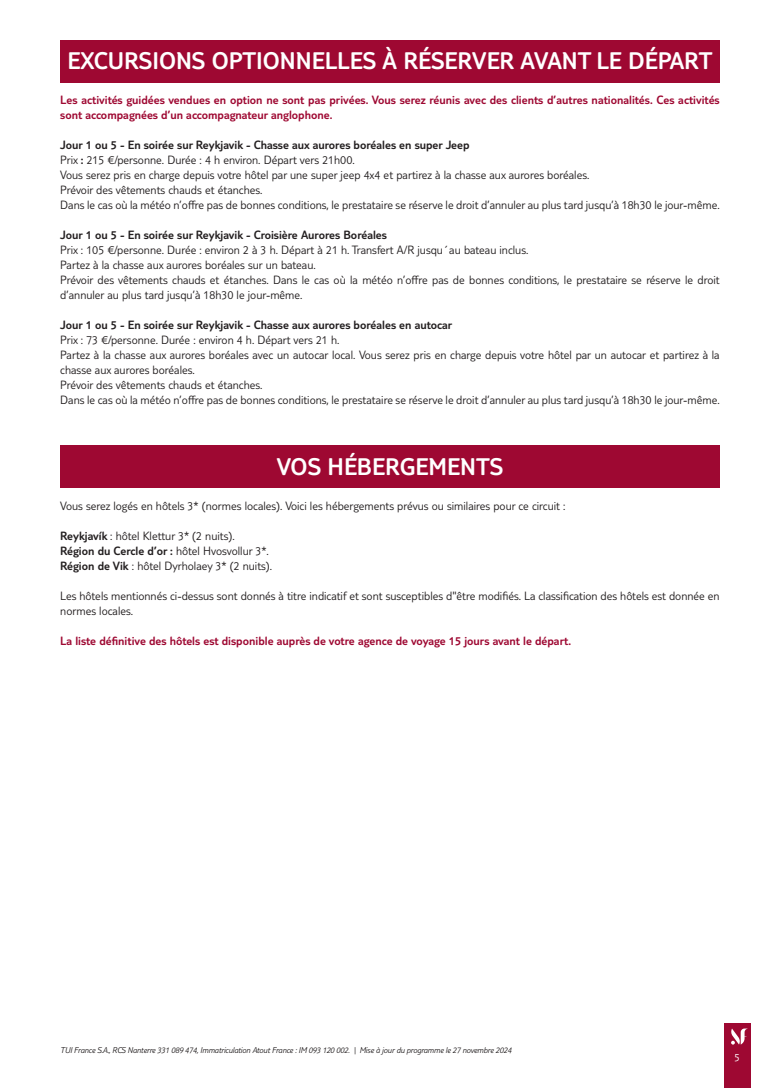
<style>
.page{position:relative;width:780px;height:1088px;background:#fff}
.page>*{position:absolute;margin:0;border:0;box-sizing:border-box;transform-origin:0 0}
.t1{font:300 25px "TUI Type";color:#fff}
.t2{font:300 12.5px/15px "TUI Type";color:#231f20}
.t3{font:300 12.5px/15px "TUI Type";color:#9e0832}
.t4{font:300 12.5px "TUI Type";color:#231f20}
.t5{font:300 11.25px "TUI Type";color:#fff}
.t6{font:italic 300 8.75px "TUI Type";letter-spacing:-.02em;color:#231f20}
.s1{font-style:inherit}
</style>
<div class="page">
<div style="left:724px;top:1023px;width:26px;height:65px;background:#9e0832"></div>
<svg style="left:731px;top:1028px;width:17px;height:16px"></svg>
<div style="left:60px;top:40px;width:659px;height:42px;background:#9e0832"></div>
<div style="left:60px;top:445px;width:659px;height:42px;background:#9e0832"></div>
<h1 class="t1" style="left:67px;top:47px;width:646px">EXCURSIONS OPTIONNELLES À RÉSERVER AVANT LE DÉPART</h1>
<p class="t3" style="left:60px;top:92px;width:661px">Les activités guidées vendues en option ne sont pas privées. Vous serez réunis avec des clients d’autres nationalités. Ces activités sont accompagnées d’un accompagnateur anglophone.</p>
<p class="t2" style="left:60px;top:137px;width:661px"><span class="s1">Jour 1 ou 5 - En soirée sur Reykjavik - Chasse aux aurores boréales en super Jeep<br></span>Prix <span class="s1">:</span> 215 €/personne. Durée : 4 h environ. Départ vers 21h00.<br>Vous serez pris en charge depuis votre hôtel par une super jeep 4x4 et partirez à la chasse aux aurores boréales.<br>Prévoir des vêtements chauds et étanches.<br>Dans le cas où la météo n’offre pas de bonnes conditions, le prestataire se réserve le droit d’annuler au plus tard jusqu’à 18h30 le jour-même.</p>
<p class="t4" style="left:60px;top:228px;width:328px">Jour 1 ou 5 - En soirée sur Reykjavik - Croisière Aurores Boréales</p>
<p class="t2" style="left:60px;top:242px;width:661px">Prix : 105 €/personne. Durée : environ 2 à 3 h. Départ à 21 h. Transfert A/R jusqu´au bateau inclus.<br>Partez à la chasse aux aurores boréales sur un bateau.<br>Prévoir des vêtements chauds et étanches. Dans le cas où la météo n’offre pas de bonnes conditions, le prestataire se réserve le droit d’annuler au plus tard jusqu’à 18h30 le jour-même.</p>
<p class="t4" style="left:60px;top:318px;width:393px">Jour 1 ou 5 - En soirée sur Reykjavik - Chasse aux aurores boréales en autocar</p>
<p class="t2" style="left:60px;top:332px;width:661px">Prix : 73 €/personne. Durée : environ 4 h. Départ vers 21 h.<br>Partez à la chasse aux aurores boréales avec un autocar local. Vous serez pris en charge depuis votre hôtel par un autocar et partirez à la chasse aux aurores boréales.<br>Prévoir des vêtements chauds et étanches.<br>Dans le cas où la météo n’offre pas de bonnes conditions, le prestataire se réserve le droit d’annuler au plus tard jusqu’à 18h30 le jour-même.</p>
<h1 class="t1" style="left:277px;top:452px;width:228px">VOS HÉBERGEMENTS</h1>
<p class="t2" style="left:60px;top:498px;width:506px">Vous serez logés en hôtels 3* (normes locales). Voici les hébergements prévus ou similaires pour ce circuit :</p>
<p class="t2" style="left:60px;top:528px;width:213px"><span class="s1">Reykjavík</span> : hôtel Klettur 3* (2 nuits).<br><span class="s1">Région du Cercle d’or :</span> hôtel Hvosvollur 3*.<br><span class="s1">Région de Vik</span> : hôtel Dyrholaey 3* (2 nuits).</p>
<p class="t2" style="left:60px;top:588px;width:661px">Les hôtels mentionnés ci-dessus sont donnés à titre indicatif et sont susceptibles d"être modifiés. La classification des hôtels est donnée en normes locales.</p>
<p class="t3" style="left:60px;top:633px;width:512px">La liste définitive des hôtels est disponible auprès de votre agence de voyage 15 jours avant le départ.</p>
<p class="t6" style="left:60px;top:1045px;width:452px">TUI France S.A., RCS Nanterre 331 089 474, Immatriculation Atout France : IM 093 120 002. | Mise à jour du programme le 27 novembre 2024</p>
<p class="t5" style="left:734px;top:1050px;width:7px">5</p>
</div>
